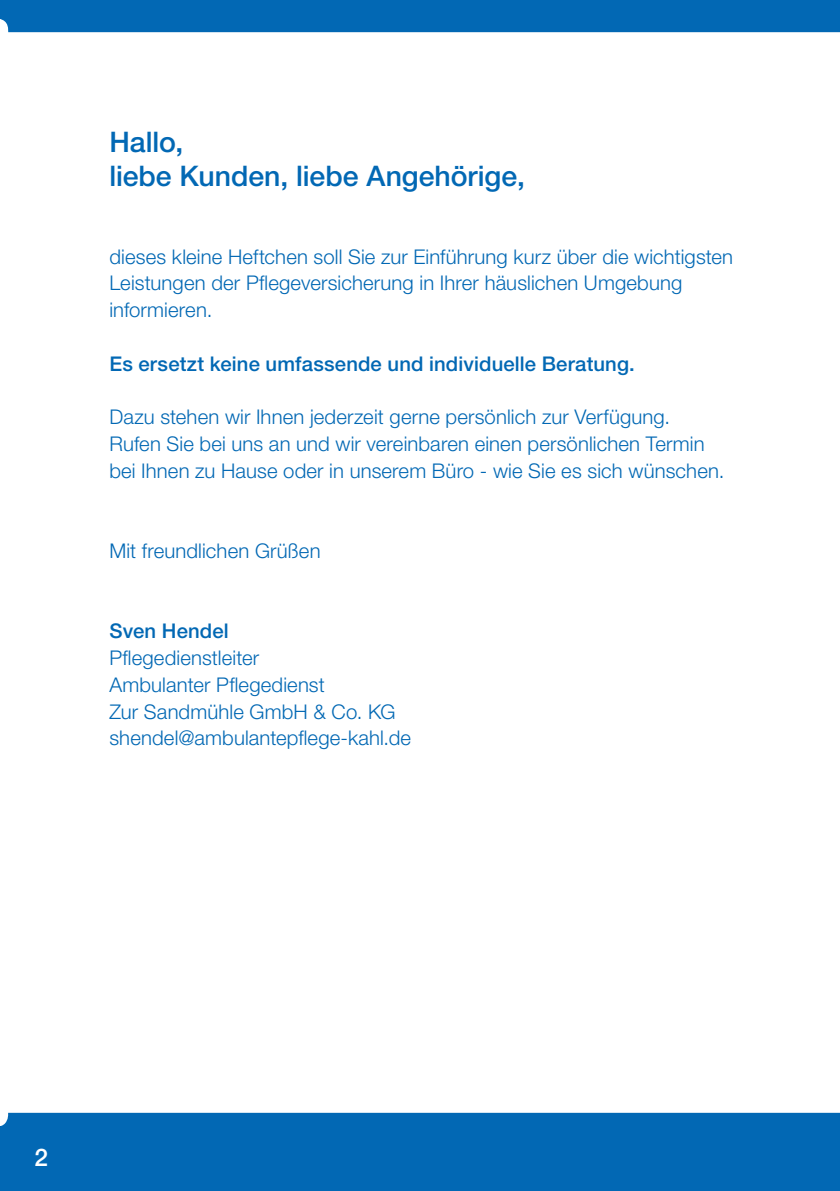
<style>
.page{position:relative;width:840px;height:1191px;background:#fff}
.page>*{position:absolute;margin:0;border:0;box-sizing:border-box;transform-origin:0 0}
.t1{font:500 28.4px/34px "Helvetica Neue LT";color:#0268b4}
.t2{font:500 24.4px "Helvetica Neue LT";color:#fff}
.t3{font:300 20.2px/26.8px "Helvetica Neue LT";letter-spacing:.005em;color:#0268b4}
.t4{font:500 20.2px "Helvetica Neue LT";letter-spacing:.005em;color:#0268b4}
</style>
<div class="page">
<div style="left:0;top:1112px;width:839px;height:79px;background:#0268b4"></div>
<div style="left:0;top:0;width:839px;height:32px;background:#0268b4"></div>
<h1 class="t1" style="left:109px;top:124px;width:417px">Hallo,<br>liebe Kunden, liebe Angehörige,</h1>
<p class="t3" style="left:109px;top:242px;width:625px">dieses kleine Heftchen soll Sie zur Einführung kurz über die wichtigsten<br>Leistungen der Pflegeversicherung in Ihrer häuslichen Umgebung informieren.</p>
<p class="t4" style="left:109px;top:351px;width:526px">Es ersetzt keine umfassende und individuelle Beratung.</p>
<p class="t3" style="left:109px;top:403px;width:616px">Dazu stehen wir Ihnen jederzeit gerne persönlich zur Verfügung.<br>Rufen Sie bei uns an und wir vereinbaren einen persönlichen Termin bei Ihnen zu Hause oder in unserem Büro - wie Sie es sich wünschen.</p>
<p class="t3" style="left:109px;top:537px;width:212px">Mit freundlichen Grüßen</p>
<p class="t4" style="left:109px;top:619px;width:121px">Sven Hendel</p>
<p class="t3" style="left:109px;top:644px;width:303px">Pflegedienstleiter<br>Ambulanter Pflegedienst<br>Zur Sandmühle GmbH &amp; Co. KG shendel@ambulantepflege-kahl.de</p>
<p class="t2" style="left:35px;top:1143px;width:15px">2</p>
</div>
